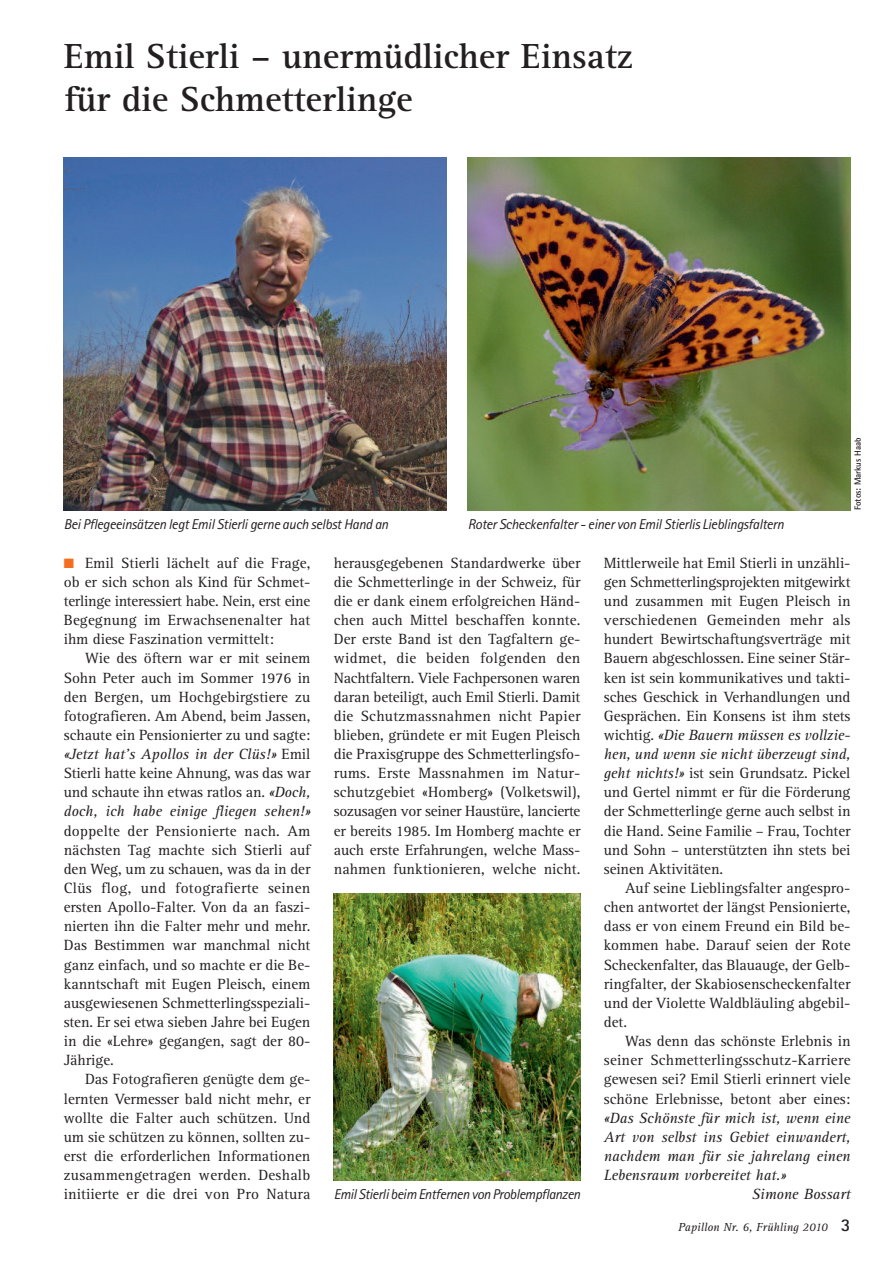
<style>
.page{position:relative;width:893px;height:1263px;background:#fff}
.page>*{position:absolute;margin:0;border:0;box-sizing:border-box;transform-origin:0 0}
.t1{font:700 36px/43.2px "Rotis Serif";color:#231f20}
.t2{font:15.3px/19.2px "Rotis Serif";color:#231f20;text-align:justify}
.t3{font:italic 15.3px "Rotis Serif";color:#231f20}
.t4{font:italic 14.25px "Rotis Sans Serif";letter-spacing:-.02em;color:#231f20}
.t5{font:italic 12px "Rotis Serif";color:#231f20}
.t6{font:700 9px "Rotis Sans Serif";color:#231f20}
.s1{color:#f36e21}
.s2{font-style:italic}
.s3{font-family:"Rotis Sans Serif";font-weight:700;font-style:normal;font-size:18px}
</style>
<div class="page">
<img style="left:64px;top:158px;width:382px;height:352px">
<img style="left:334px;top:893px;width:246px;height:288px">
<img style="left:468px;top:157px;width:382px;height:353px">
<h1 class="t1" style="left:64px;top:38px;width:570px">Emil Stierli – unermüdlicher Einsatz für die Schmetterlinge</h1>
<p class="t4" style="left:64px;top:520px;width:326px">Bei Pflegeeinsätzen legt Emil Stierli gerne auch selbst Hand an</p>
<p class="t4" style="left:468px;top:520px;width:318px">Roter Scheckenfalter - einer von Emil Stierlis Lieblingsfaltern</p>
<p class="t6" style="left:855px;top:510px;width:74px;rotate:-90deg">Fotos: Markus Haab</p>
<p class="t2" style="left:64px;top:555px;width:248px"><span class="s1">■</span> Emil Stierli lächelt auf die Frage, ob er sich schon als Kind für Schmet&shy;terlinge interessiert habe. Nein, erst eine Begegnung im Erwachsenenalter hat ihm diese Faszination vermittelt:</p>
<p class="t2" style="left:64px;top:650px;width:248px;text-indent:21px">Wie des öftern war er mit seinem Sohn Peter auch im Sommer 1976 in den Bergen, um Hochgebirgstiere zu fotografieren. Am Abend, beim Jassen, schaute ein Pensionierter zu und sagte: <span class="s2">«Jetzt hat’s Apollos in der Clüs!»</span> Emil Stierli hatte keine Ahnung, was das war und schaute ihn etwas ratlos an. <span class="s2">«Doch, doch, ich habe einige fliegen sehen!»</span></p>
<p class="t2" style="left:64px;top:822px;width:248px">doppelte der Pensionierte nach. Am nächsten Tag machte sich Stierli auf den Weg, um zu schauen, was da in der Clüs flog, und fotografierte seinen ersten Apollo-Falter. Von da an faszi&shy;nierten ihn die Falter mehr und mehr.<br>Das Bestimmen war manchmal nicht ganz einfach, und so machte er die Be&shy;kanntschaft mit Eugen Pleisch, einem ausgewiesenen Schmetterlingsspeziali&shy;sten. Er sei etwa sieben Jahre bei Eugen in die «Lehre» gegangen, sagt der 80- Jährige.</p>
<p class="t2" style="left:64px;top:1071px;width:248px;text-indent:21px">Das Fotografieren genügte dem ge&shy;lernten Vermesser bald nicht mehr, er wollte die Falter auch schützen. Und um sie schützen zu können, sollten zu&shy;erst die erforderlichen Informationen zusammengetragen werden. Deshalb initiierte er die drei von Pro Natura</p>
<p class="t2" style="left:334px;top:555px;width:248px">herausgegebenen Standardwerke über die Schmetterlinge in der Schweiz, für die er dank einem erfolgreichen Händ&shy;chen auch Mittel beschaffen konnte.<br>Der erste Band ist den Tagfaltern ge&shy;widmet, die beiden folgenden den Nachtfaltern. Viele Fachpersonen waren daran beteiligt, auch Emil Stierli. Damit die Schutzmassnahmen nicht Papier blieben, gründete er mit Eugen Pleisch die Praxisgruppe des Schmetterlingsfo&shy;rums. Erste Massnahmen im Natur&shy;schutzgebiet «Homberg» (Volketswil), sozusagen vor seiner Haustüre, lancierte er bereits 1985. Im Homberg machte er auch erste Erfahrungen, welche Mass&shy;nahmen funktionieren, welche nicht.</p>
<p class="t2" style="left:604px;top:555px;width:248px">Mittlerweile hat Emil Stierli in unzähli&shy;gen Schmetterlingsprojekten mitgewirkt und zusammen mit Eugen Pleisch in verschiedenen Gemeinden mehr als hundert Bewirtschaftungsverträge mit Bauern abgeschlossen. Eine seiner Stär&shy;ken ist sein kommunikatives und takti&shy;sches Geschick in Verhandlungen und Gesprächen. Ein Konsens ist ihm stets wichtig. <span class="s2">«Die Bauern müssen es vollzie&shy;hen, und wenn sie nicht überzeugt sind, geht nichts!»</span> ist sein Grundsatz. Pickel und Gertel nimmt er für die Förderung der Schmetterlinge gerne auch selbst in die Hand. Seine Familie – Frau, Tochter und Sohn – unterstützten ihn stets bei seinen Aktivitäten.</p>
<p class="t2" style="left:604px;top:880px;width:248px;text-indent:21px">Auf seine Lieblingsfalter angespro&shy;chen antwortet der längst Pensionierte, dass er von einem Freund ein Bild be&shy;kommen habe. Darauf seien der Rote Scheckenfalter, das Blauauge, der Gelb&shy;ringfalter, der Skabiosenscheckenfalter und der Violette Waldbläuling abgebil&shy;det.</p>
<p class="t2" style="left:604px;top:1033px;width:248px;text-indent:21px">Was denn das schönste Erlebnis in seiner Schmetterlingsschutz-Karriere gewesen sei? Emil Stierli erinnert viele schöne Erlebnisse, betont aber eines:</p>
<p class="t3" style="left:604px;top:1112px;width:248px">«Das Schönste für mich ist, wenn eine</p>
<p class="t3" style="left:604px;top:1131px;width:248px">Art von selbst ins Gebiet einwandert,</p>
<p class="t3" style="left:604px;top:1151px;width:248px">nachdem man für sie jahrelang einen</p>
<p class="t3" style="left:604px;top:1170px;width:184px">Lebensraum vorbereitet hat.»</p>
<p class="t3" style="left:752px;top:1189px;width:100px">Simone Bossart</p>
<p class="t4" style="left:334px;top:1189px;width:248px">Emil Stierli beimEntfernen von Problempflanzen</p>
<p class="t5" style="left:678px;top:1223px;width:174px">Papillon Nr. 6, Frühling 2010 <span class="s3">3</span></p>
</div>
